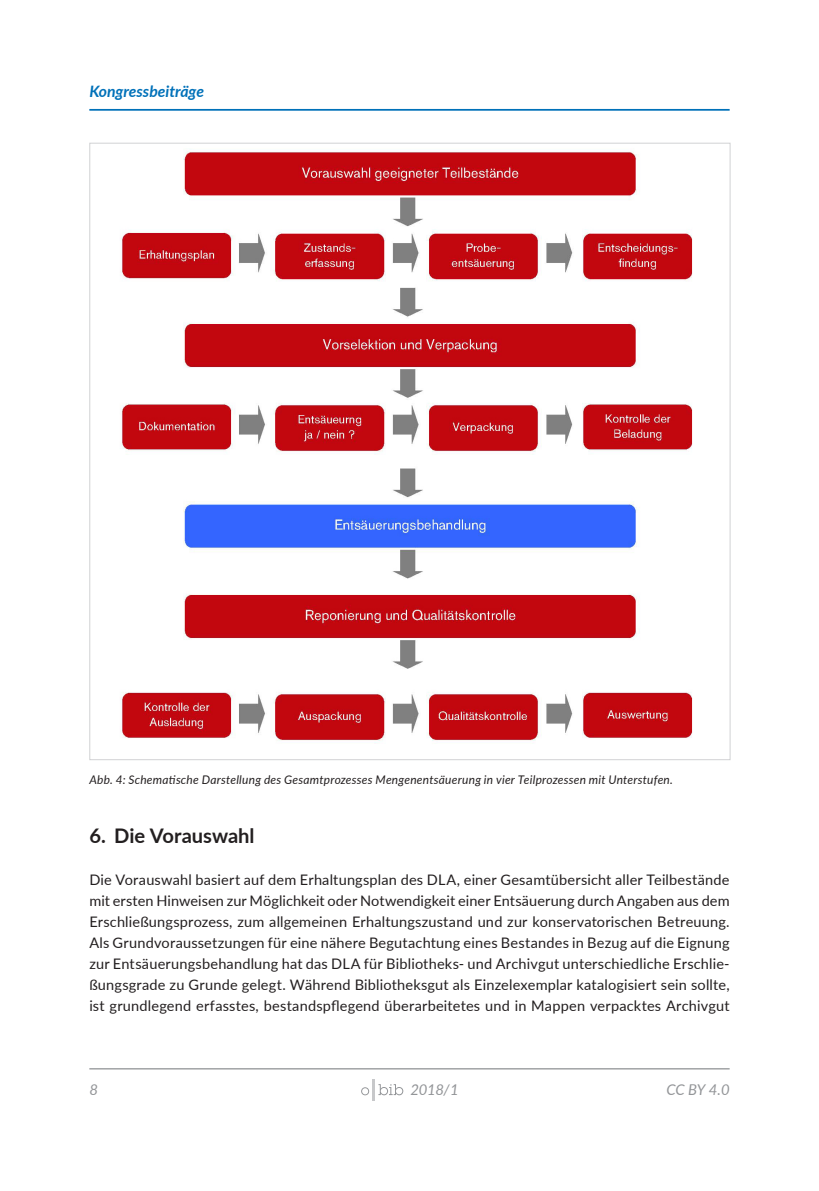
<style>
.page{position:relative;width:819px;height:1191px;background:#fff}
.page>*{position:absolute;margin:0;border:0;box-sizing:border-box;transform-origin:0 0}
.t1{font:700 20.12px "Lato";letter-spacing:-.005em;color:#231f20}
.t2{font:italic 700 15.75px "Lato";color:#0071b9}
.t3{font:italic 14.88px "Lato";letter-spacing:-.015em;color:#939598}
.paragraph{font:14.53px/21px "Lato";letter-spacing:.015em;color:#231f20;text-align:justify}
.t4{font:italic 11.9px "Lato";letter-spacing:.02em;color:#231f20}
</style>
<div class="page">
<hr style="left:89px;top:1068px;width:640px;height:1px;background:#939598">
<hr style="left:372px;top:1079px;width:3px;height:21px;background:#c7c8ca">
<svg style="left:361px;top:1087px;width:8px;height:8px"></svg>
<svg style="left:378px;top:1084px;width:25px;height:11px"></svg>
<img style="left:120px;top:150px;width:573px;height:593px">
<hr style="left:89px;top:109px;width:640px;height:2px;background:#0071b9">
<p class="t2" style="left:89px;top:80px;width:116px">Kongressbeiträge</p>
<p class="t4" style="left:89px;top:771px;width:585px">Abb. 4: Schematische Darstellung des Gesamtprozesses Mengenentsäuerung in vier Teilprozessen mit Unterstufen.</p>
<p class="t1" style="left:89px;top:821px;width:167px">6. Die Vorauswahl</p>
<p class="paragraph" style="left:89px;top:869px;width:641px">Die Vorauswahl basiert auf dem Erhaltungsplan des DLA, einer Gesamtübersicht aller Teilbestände mit ersten Hinweisen zur Möglichkeit oder Notwendigkeit einer Entsäuerung durch Angaben aus dem Erschließungsprozess, zum allgemeinen Erhaltungszustand und zur konservatorischen Betreuung.<br>Als Grundvoraussetzungen für eine nähere Begutachtung eines Bestandes in Bezug auf die Eignung zur Entsäuerungsbehandlung hat das DLA für Bibliotheks- und Archivgut unterschiedliche Erschlie&shy;ßungsgrade zu Grunde gelegt. Während Bibliotheksgut als Einzelexemplar katalogisiert sein sollte, ist grundlegend erfasstes, bestandspflegend überarbeitetes und in Mappen verpacktes Archivgut</p>
<p class="t3" style="left:89px;top:1079px;width:10px">8</p>
<p class="t3" style="left:410px;top:1079px;width:50px">2018/1</p>
<p class="t3" style="left:666px;top:1079px;width:65px">CC BY 4.0</p>
</div>
